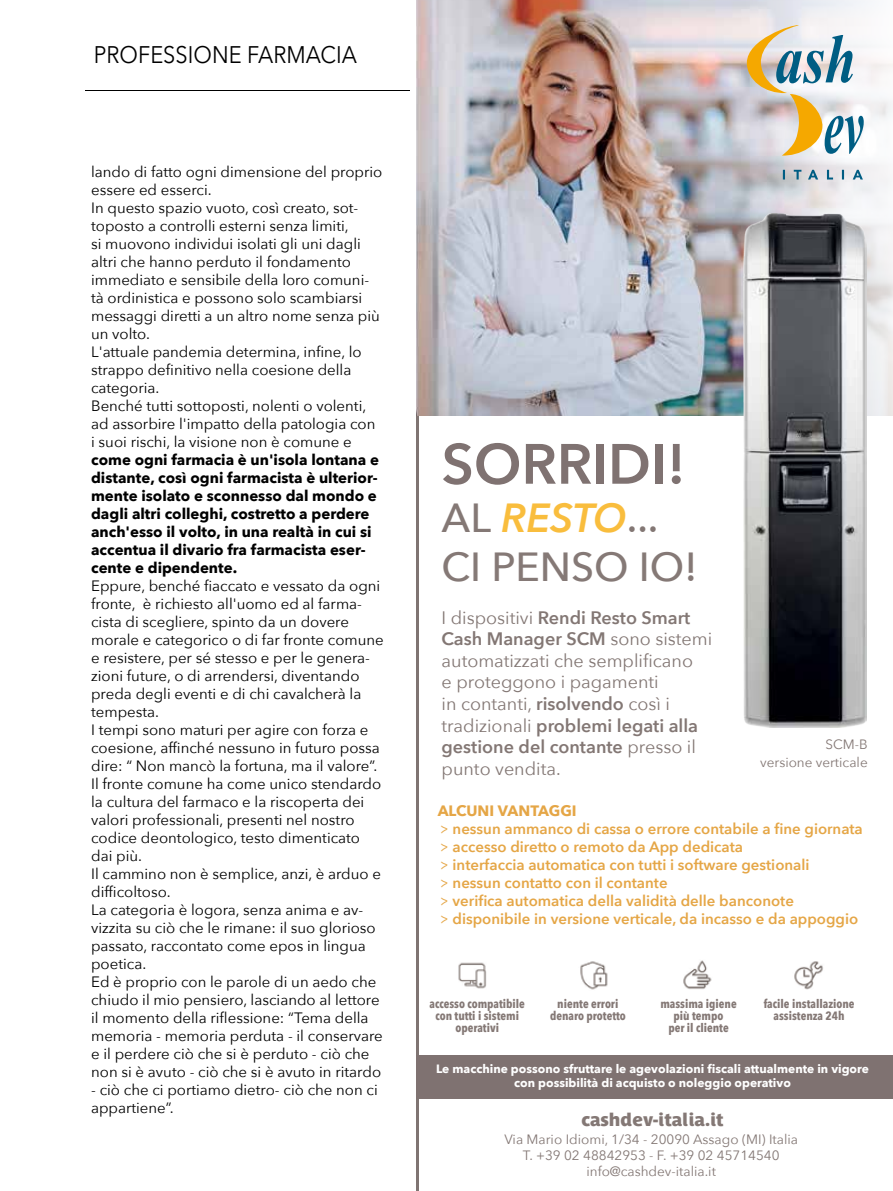
<style>
.page{position:relative;width:893px;height:1191px;background:#fff}
.page>*{position:absolute;margin:0;border:0;box-sizing:border-box;transform-origin:0 0}
.t1{font:600 56.1px "Avenir Next";color:#7f7271}
.t2{font:500 40.5px/48.6px "Avenir Next";color:#857976}
.t3{font:24px "Avenir Next";color:#000;scale:.91 1}
.t4{font:18px/21.6px "Avenir Next";color:#837774}
.t5{font:18px "Parisine Plus Std Sombre";color:#847875}
.t6{font:15px/18px "Avenir Next";color:#000}
.t7{font:600 15px/18px "Avenir Next";color:#e5a646}
.t8{font:700 15px/18px "Avenir Next";color:#000}
.t9{font:13.5px/16.2px "Avenir Next";color:#837774;text-align:right}
.t10{font:700 12px/12px "Avenir Next Condensed";color:#847875;text-align:center}
.t11{font:700 12px/14.4px "Avenir Next";color:#fff;text-align:center}
.s1{color:#847875}
.s2{font-weight:600;font-style:italic;color:#f9bd3d}
.s3{color:#837774}
.s4{font-weight:600}
.s5{font-weight:700}
.s6{font-family:"PW New Arrows";font-weight:400}
</style>
<div class="page">
<hr style="left:37px;top:90px;width:421px;height:1px;background:#000">
<div style="left:30px;top:47px;width:55px;height:67px;background:#fff"></div>
<div style="left:410px;top:41px;width:61px;height:67px;background:#fff"></div>
<hr style="left:416px;top:0;width:2px;height:1191px;background:#7f7472">
<div style="left:417px;top:1055px;width:476px;height:43px;background:#7f7271"></div>
<img style="left:417px;top:0;width:295px;height:415px">
<img style="left:458px;top:962px;width:29px;height:27px">
<img style="left:580px;top:961px;width:28px;height:29px">
<img style="left:683px;top:960px;width:29px;height:29px">
<img style="left:794px;top:961px;width:29px;height:29px">
<svg style="left:712px;top:0;width:181px;height:416px"></svg>
<svg style="left:747px;top:24px;width:117px;height:132px"></svg>
<svg style="left:783px;top:170px;width:80px;height:9px"></svg>
<img style="left:743px;top:213px;width:124px;height:514px">
<h3 class="t3" style="left:94px;top:34px;width:291px">PROFESSIONE FARMACIA</h3>
<p class="t6" style="left:91px;top:162px;width:293px">lando di fatto ogni dimensione del proprio essere ed esserci.<br>In questo spazio vuoto, così creato, sot&shy;toposto a controlli esterni senza limiti,<br>si muovono individui isolati gli uni dagli altri che hanno perduto il fondamento immediato e sensibile della loro comuni&shy;tà ordinistica e possono solo scambiarsi messaggi diretti a un altro nome senza più un volto.<br>L'attuale pandemia determina, infine, lo strappo definitivo nella coesione della categoria.<br>Benché tutti sottoposti, nolenti o volenti, ad assorbire l'impatto della patologia con i suoi rischi, la visione non è comune e</p>
<p class="t8" style="left:91px;top:451px;width:289px">come ogni farmacia è un'isola lontana e distante, così ogni farmacista è ulterior&shy;mente isolato e sconnesso dal mondo e dagli altri colleghi, costretto a perdere anch'esso il volto, in una realtà in cui si accentua il divario fra farmacista eser&shy;cente e dipendente.</p>
<p class="t6" style="left:91px;top:576px;width:294px">Eppure, benché fiaccato e vessato da ogni fronte, è richiesto all'uomo ed al farma&shy;cista di scegliere, spinto da un dovere morale e categorico o di far fronte comune e resistere, per sé stesso e per le genera&shy;zioni future, o di arrendersi, diventando preda degli eventi e di chi cavalcherà la tempesta.<br>I tempi sono maturi per agire con forza e coesione, affinché nessuno in futuro possa dire: “ Non mancò la fortuna, ma il valore”.<br>Il fronte comune ha come unico stendardo la cultura del farmaco e la riscoperta dei valori professionali, presenti nel nostro codice deontologico, testo dimenticato dai più.<br>Il cammino non è semplice, anzi, è arduo e difficoltoso.<br>La categoria è logora, senza anima e av&shy;vizzita su ciò che le rimane: il suo glorioso passato, raccontato come epos in lingua poetica.<br>Ed è proprio con le parole di un aedo che chiudo il mio pensiero, lasciando al lettore il momento della riflessione: “Tema della memoria - memoria perduta - il conservare e il perdere ciò che si è perduto - ciò che non si è avuto - ciò che si è avuto in ritardo</p>
<p class="t6" style="left:91px;top:1080px;width:288px">- ciò che ci portiamo dietro- ciò che non ci appartiene”.</p>
<h1 class="t1" style="left:442px;top:416px;width:246px">SORRIDI!</h1>
<h2 class="t2" style="left:442px;top:492px;width:258px"><span class="s1">AL</span> <span class="s2">RESTO</span><span class="s3">...<br></span>CI PENSO IO!</h2>
<p class="t4" style="left:442px;top:605px;width:272px">I dispositivi <span class="s4">Rendi Resto Smart<br>Cash Manager SCM</span> sono sistemi automatizzati che semplificano<br>e proteggono i pagamenti<br>in contanti, <span class="s4">risolvendo</span> così i tradizionali <span class="s4">problemi legati alla gestione del contante</span> presso il punto vendita.</p>
<p class="t9" style="left:760px;top:734px;width:109px;line-height:18.1px">SCM-B<br>versione verticale</p>
<p class="t7" style="left:438px;top:801px;width:427px"><span class="s5">ALCUNI VANTAGGI<br></span><span class="s6">M</span> nessun ammanco di cassa o errore contabile a fine giornata <span class="s6">M</span> accesso diretto o remoto da App dedicata<br><span class="s6">M</span> interfaccia automatica con tutti i software gestionali<br><span class="s6">M</span> nessun contatto con il contante<br><span class="s6">M</span> verifica automatica della validità delle banconote<br><span class="s6">M</span> disponibile in versione verticale, da incasso e da appoggio</p>
<p class="t10" style="left:430px;top:997px;width:97px">accesso compatibile con tutti i sistemi operativi</p>
<p class="t10" style="left:550px;top:997px;width:77px">niente errori denaro protetto</p>
<p class="t10" style="left:660px;top:997px;width:78px">massima igiene più tempo<br>per il cliente</p>
<p class="t10" style="left:764px;top:997px;width:92px">facile installazione assistenza 24h</p>
<p class="t11" style="left:436px;top:1061px;width:434px">Le macchine possono sfruttare le agevolazioni fiscali attualmente in vigore con possibilità di acquisto o noleggio operativo</p>
<p class="t5" style="left:581px;top:1108px;width:144px">cashdev-italia.it</p>
<p class="t9" style="left:504px;top:1130px;width:295px;text-align:center">Via Mario Idiomi, 1/34 - 20090 Assago (MI) Italia<br>T. +39 02 48842953 - F. +39 02 45714540 info@cashdev-italia.it</p>
</div>
